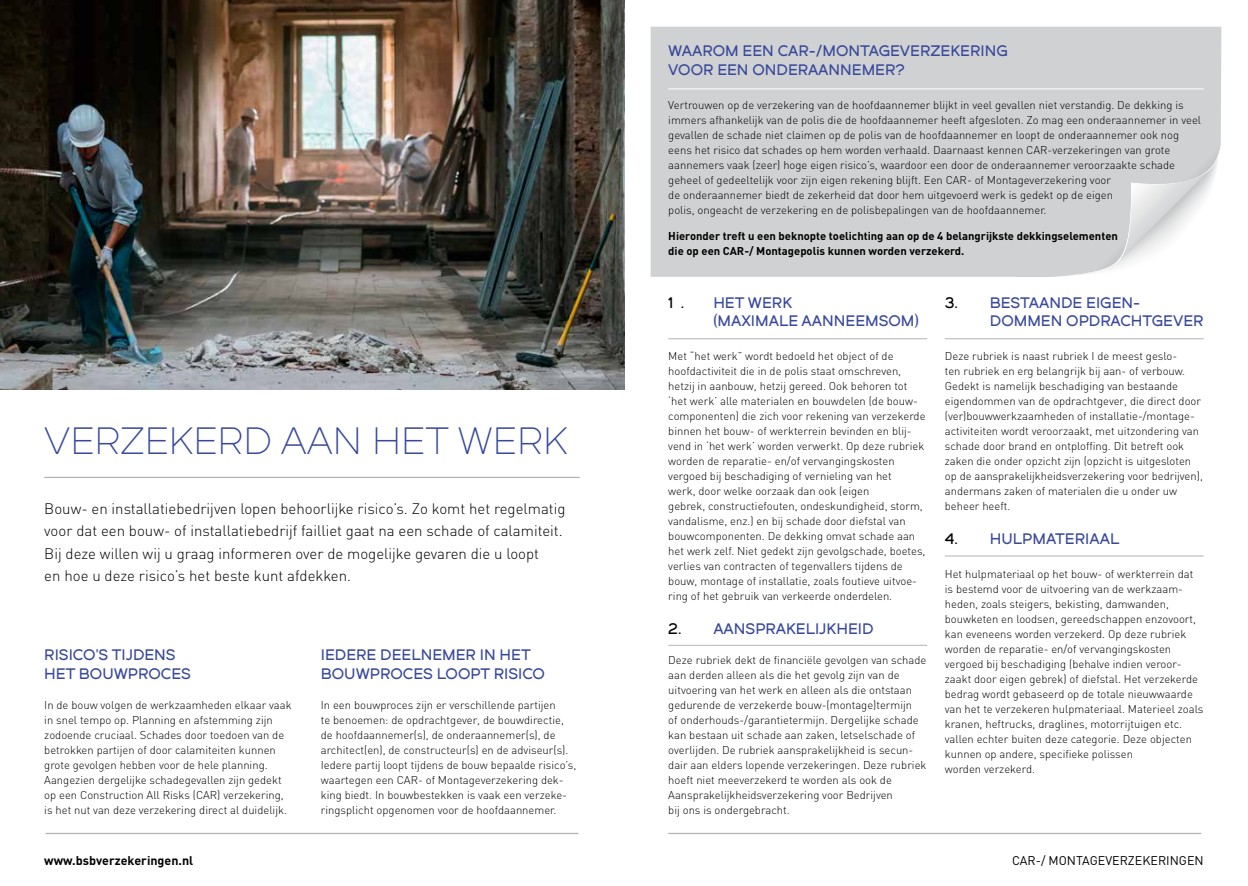
<style>
.page{position:relative;width:1248px;height:886px;background:#fff}
.page>*{position:absolute;margin:0;border:0;box-sizing:border-box;transform-origin:0 0}
.t1{font:37.5px "Dual 300";color:#39499b}
.t2{font:300 15px/22.5px "DIN";color:#000}
.t3{font:15px/18.8px "Dual 600";color:#39499b}
.t4{font:12.5px "DIN";color:#000}
.t5{font:700 12.5px "DIN";color:#000}
.t6{font:300 11.25px/15px "DIN";color:#000}
.t7{font:700 11.25px/15px "DIN";color:#000}
.s1{color:#000}
</style>
<div class="page">
<div style="left:650px;top:27px;width:571px;height:250px;background:#d0d1d2"></div>
<svg style="left:1016px;top:124px;width:204px;height:153px"></svg>
<img style="left:0;top:0;width:624px;height:390px">
<hr style="left:44px;top:477px;width:535px;height:1px;background:#b1b3b4">
<hr style="left:46px;top:833px;width:532px;height:1px;background:#b1b3b4">
<hr style="left:668px;top:833px;width:532px;height:1px;background:#b1b3b4">
<hr style="left:668px;top:338px;width:259px;height:1px;background:#b1b3b4">
<hr style="left:668px;top:645px;width:259px;height:1px;background:#b1b3b4">
<hr style="left:944px;top:338px;width:259px;height:1px;background:#b1b3b4">
<hr style="left:944px;top:556px;width:259px;height:1px;background:#b1b3b4">
<hr style="left:668px;top:89px;width:535px;height:1px;background:#fff">
<h1 class="t1" style="left:44px;top:418px;width:524px">VERZEKERD AAN HET WERK</h1>
<p class="t2" style="left:44px;top:497px;width:522px">Bouw- en installatiebedrijven lopen behoorlijke risico’s. Zo komt het regelmatig voor dat een bouw- of installatiebedrijf failliet gaat na een schade of calamiteit.<br>Bij deze willen wij u graag informeren over de mogelijke gevaren die u loopt<br>en hoe u deze risico’s het beste kunt afdekken.</p>
<h2 class="t3" style="left:44px;top:645px;width:132px">RISICO’S TIJDENS<br>HET</h2>
<h2 class="t3" style="left:79px;top:664px;width:61px">BOUWPRO</h2>
<h2 class="t3" style="left:161px;top:664px;width:21px">CES</h2>
<p class="t6" style="left:44px;top:697px;width:249px">In de bouw volgen de werkzaamheden elkaar vaak in snel tempo op. Planning en afstemming zijn zodoende cruciaal. Schades door toedoen van de betrokken partijen of door calamiteiten kunnen grote gevolgen hebben voor de hele planning.<br>Aangezien dergelijke schadegevallen zijn gedekt op een Construction All Risks (CAR) verzekering, is het nut van deze verzekering direct al duidelijk.</p>
<p class="t5" style="left:44px;top:852px;width:150px">www.bsbverzekeringen.nl</p>
<h2 class="t3" style="left:321px;top:645px;width:10px">IEDERE</h2>
<h2 class="t3" style="left:380px;top:645px;width:11px">DEE</h2>
<h2 class="t3" style="left:411px;top:645px;width:33px">LNEMER</h2>
<h2 class="t3" style="left:480px;top:645px;width:31px">IN HET</h2>
<h2 class="t3" style="left:321px;top:664px;width:61px">BOUWPRO</h2>
<h2 class="t3" style="left:403px;top:664px;width:55px">CES LOOPT</h2>
<h2 class="t3" style="left:493px;top:664px;width:51px">RISICO</h2>
<p class="t6" style="left:321px;top:697px;width:257px">In een bouwproces zijn er verschillende partijen<br>te benoemen: de opdrachtgever, de bouwdirectie, de hoofdaannemer(s), de onderaannemer(s), de architect(en), de constructeur(s) en de adviseur(s).<br>Iedere partij loopt tijdens de bouw bepaalde risico’s, waartegen een CAR- of Montageverzekering dek&shy;king biedt. In bouwbestekken is vaak een verzeke&shy;ringsplicht opgenomen voor de hoofdaannemer.</p>
<h2 class="t3" style="left:668px;top:41px;width:13px">WAAROM</h2>
<h2 class="t3" style="left:742px;top:41px;width:159px">EE N CAR-/MONTAGEVERZEKER</h2>
<h2 class="t3" style="left:980px;top:41px;width:29px">ING</h2>
<h2 class="t3" style="left:668px;top:60px;width:13px">VOOR</h2>
<h2 class="t3" style="left:717px;top:60px;width:71px">EEN ONDERAA</h2>
<h2 class="t3" style="left:828px;top:60px;width:35px">NNEMER</h2>
<h2 class="t3" style="left:895px;top:60px;width:11px">?</h2>
<p class="t6" style="left:668px;top:97px;width:534px">Vertrouwen op de verzekering van de hoofdaannemer blijkt in veel gevallen niet verstandig. De dekking is immers afhankelijk van de polis die de hoofdaannemer heeft afgesloten. Zo mag een onderaannemer in veel gevallen de schade niet claimen op de polis van de hoofdaannemer en loopt de onderaannemer ook nog eens het risico dat schades op hem worden verhaald. Daarnaast kennen CAR-verzekeringen van grote aannemers vaak (zeer) hoge eigen risico’s, waardoor een door de onderaannemer veroorzaakte schade geheel of gedeeltelijk voor zijn eigen rekening blijft. Een CAR- of Montageverzekering voor<br>de onderaannemer biedt de zekerheid dat door hem uitgevoerd werk is gedekt op de eigen<br>polis, ongeacht de verzekering en de polisbepalingen van de hoofdaannemer.</p>
<p class="t7" style="left:668px;top:228px;width:451px">Hieronder treft u een beknopte toelichting aan op de 4 belangrijkste dekkingselementen die op een CAR-/ Montagepolis kunnen worden verzekerd.</p>
<h2 class="t3" style="left:713px;top:293px;width:145px;text-indent:-45px"><span class="s1">1 .</span> HET WERK (MAXIMALE AANNEEMSOM</h2>
<h2 class="t3" style="left:914px;top:311px;width:6px">)</h2>
<p class="t6" style="left:668px;top:348px;width:259px">Met “het werk” wordt bedoeld het object of de hoofdactiviteit die in de polis staat omschreven, hetzij in aanbouw, hetzij gereed. Ook behoren tot ‘het werk’ alle materialen en bouwdelen (de bouw&shy;componenten) die zich voor rekening van verzekerde binnen het bouw- of werkterrein bevinden en blij&shy;vend in ‘het werk’ worden verwerkt. Op deze rubriek worden de reparatie- en/of vervangingskosten vergoed bij beschadiging of vernieling van het<br>werk, door welke oorzaak dan ook (eigen<br>gebrek, constructiefouten, ondeskundigheid, storm, vandalisme, enz.) en bij schade door diefstal van bouwcomponenten. De dekking omvat schade aan het werk zelf. Niet gedekt zijn gevolgschade, boetes, verlies van contracten of tegenvallers tijdens de bouw, montage of installatie, zoals foutieve uitvoe&shy;ring of het gebruik van verkeerde onderdelen.</p>
<h2 class="t3" style="left:668px;top:619px;width:88px"><span class="s1">2.</span> AANSPRAKE</h2>
<h2 class="t3" style="left:805px;top:619px;width:32px">LIJKHE</h2>
<h2 class="t3" style="left:857px;top:619px;width:15px">ID</h2>
<p class="t6" style="left:668px;top:652px;width:260px">Deze rubriek dekt de financiële gevolgen van schade aan derden alleen als die het gevolg zijn van de uitvoering van het werk en alleen als die ontstaan gedurende de verzekerde bouw-(montage)termijn<br>of onderhouds-/garantietermijn. Dergelijke schade kan bestaan uit schade aan zaken, letselschade of overlijden. De rubriek aansprakelijkheid is secun&shy;dair aan elders lopende verzekeringen. Deze rubriek hoeft niet meeverzekerd te worden als ook de Aansprakelijkheidsverzekering voor Bedrijven<br>bij ons is ondergebracht.</p>
<h2 class="t3" style="left:944px;top:293px;width:67px"><span class="s1">3.</span> BESTAA</h2>
<h2 class="t3" style="left:1049px;top:293px;width:92px">NDE EIGEN-</h2>
<h2 class="t3" style="left:944px;top:311px;width:17px">DOMME</h2>
<h2 class="t3" style="left:1050px;top:311px;width:28px">N OPDRA</h2>
<h2 class="t3" style="left:1120px;top:311px;width:54px">CHTGEVER</h2>
<p class="t6" style="left:944px;top:348px;width:259px">Deze rubriek is naast rubriek I de meest geslo-<br>ten rubriek en erg belangrijk bij aan- of verbouw.<br>Gedekt is namelijk beschadiging van bestaande eigendommen van de opdrachtgever, die direct door (ver)bouwwerkzaamheden of installatie-/montage&shy;activiteiten wordt veroorzaakt, met uitzondering van schade door brand en ontploffing. Dit betreft ook zaken die onder opzicht zijn (opzicht is uitgesloten op de aansprakelijkheidsverzekering voor bedrijven), andermans zaken of materialen die u onder uw beheer heeft.</p>
<h2 class="t3" style="left:944px;top:529px;width:89px"><span class="s1">4.</span> HULPMATER</h2>
<h2 class="t3" style="left:1085px;top:529px;width:36px">IAAL</h2>
<p class="t6" style="left:944px;top:566px;width:260px">Het hulpmateriaal op het bouw- of werkterrein dat is bestemd voor de uitvoering van de werkzaam&shy;heden, zoals steigers, bekisting, damwanden, bouwketen en loodsen, gereedschappen enzovoort, kan eveneens worden verzekerd. Op deze rubriek worden de reparatie- en/of vervangingskosten vergoed bij beschadiging (behalve indien veroor&shy;zaakt door eigen gebrek) of diefstal. Het verzekerde bedrag wordt gebaseerd op de totale nieuwwaarde van het te verzekeren hulpmateriaal. Materieel zoals kranen, heftrucks, draglines, motorrijtuigen etc. vallen echter buiten deze categorie. Deze objecten kunnen op andere, specifieke polissen<br>worden verzekerd.</p>
<p class="t4" style="left:1011px;top:852px;width:193px">CAR-/ MONTAGEVERZEKERINGEN</p>
</div>
